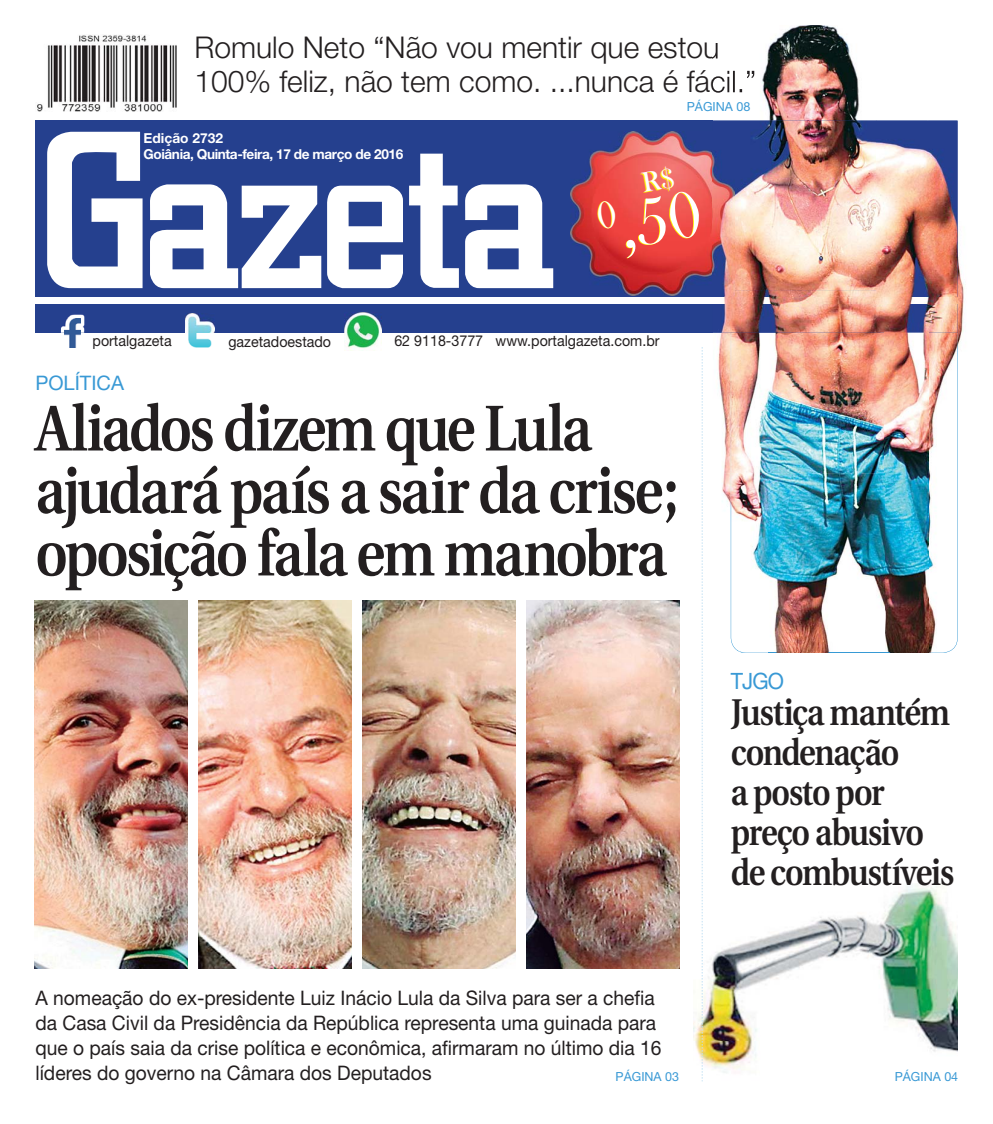
<style>
.page{position:relative;width:993px;height:1124px;background:#fff}
.page>*{position:absolute;margin:0;border:0;box-sizing:border-box;transform-origin:0 0}
.t1{font:68.25px "Bask Old Face";color:#fff}
.t2{font:600 64.5px/62.4px "Utopia";letter-spacing:-.045em;color:#231f20;scale:.86 1}
.t3{font:600 37.12px/40px "Utopia";letter-spacing:-.04em;color:#231f20;scale:.86 1}
.t4{font:300 30px/33.8px "Helvetica Neue";color:#231f20}
.t5{font:22.5px "Helvetica Neue";color:#3999d5;scale:.95 1}
.t6{font:20px/25px "Helvetica Neue";color:#231f20;scale:.96 1}
.t7{font:20px "Helvetica Neue";color:#3999d5}
.t8{font:15px "Helvetica Neue";color:#231f20;scale:.95 1}
.t9{font:700 13.75px/16.5px "Helvetica Neue";letter-spacing:-.03em;color:#fff}
.t10{font:12.5px "Helvetica Neue";color:#3999d5}
</style>
<div class="page">
<img style="left:693px;top:883px;width:264px;height:198px">
<div style="left:35px;top:121px;width:922px;height:211px;background:#25408e"></div>
<svg style="left:47px;top:132px;width:95px;height:156px"></svg>
<svg style="left:465px;top:184px;width:88px;height:104px"></svg>
<svg style="left:150px;top:184px;width:171px;height:104px"></svg>
<svg style="left:327px;top:186px;width:76px;height:102px"></svg>
<svg style="left:409px;top:154px;width:50px;height:134px"></svg>
<div style="left:35px;top:297px;width:922px;height:6px;background:#fff"></div>
<img style="left:61px;top:314px;width:23px;height:34px">
<img style="left:65px;top:318px;width:16px;height:29px">
<img style="left:185px;top:314px;width:29px;height:34px">
<img style="left:344px;top:313px;width:37px;height:35px">
<img style="left:37px;top:35px;width:139px;height:77px">
<img style="left:570px;top:132px;width:142px;height:163px">
<img style="left:35px;top:600px;width:152px;height:368px">
<img style="left:199px;top:600px;width:152px;height:368px">
<img style="left:362px;top:600px;width:153px;height:368px">
<img style="left:526px;top:600px;width:153px;height:368px">
<img style="left:712px;top:25px;width:215px;height:96px">
<img style="left:927px;top:120px;width:37px;height:522px">
<img style="left:712px;top:332px;width:207px;height:320px">
<img style="left:730px;top:332px;width:38px;height:320px">
<img style="left:919px;top:332px;width:38px;height:320px">
<img style="left:768px;top:652px;width:151px;height:1px">
<img style="left:712px;top:121px;width:245px;height:211px">
<img style="left:712px;top:297px;width:245px;height:6px">
<img style="left:712px;top:37px;width:7px;height:27px">
<img style="left:712px;top:70px;width:42px;height:26px">
<svg style="left:701px;top:347px;width:1px;height:734px"></svg>
<svg style="left:641px;top:166px;width:34px;height:26px"></svg>
<h3 class="t4" style="left:194px;top:34px;width:563px">Romulo Neto “Não vou mentir que estou<br>100% feliz, não tem como. ...nunca é fácil.”</h3>
<p class="t9" style="left:144px;top:131px;width:261px">Edição 2732<br>Goiânia, Quinta-feira, 17 de março de 2016</p>
<p class="t10" style="left:686px;top:102px;width:65px">PÁGINA 08</p>
<h1 class="t1" style="left:594px;top:202px;width:104px;rotate:-10deg"><sup>0</sup>,50</h1>
<p class="t8" style="left:92px;top:336px;width:85px">portalgazeta</p>
<p class="t8" style="left:228px;top:336px;width:110px">gazetadoestado</p>
<p class="t8" style="left:394px;top:335px;width:280px">62 9118-3777 www.portalgazeta.com.br</p>
<p class="t7" style="left:35px;top:376px;width:90px">POLÍTICA</p>
<h2 class="t2" style="left:35px;top:403px;width:749px">Aliados dizem que Lula ajudará país a sair da crise; oposição fala em manobra</h2>
<p class="t6" style="left:35px;top:987px;width:653px">A nomeação do ex-presidente Luiz Inácio Lula da Silva para ser a chefia da Casa Civil da Presidência da República representa uma guinada para que o país saia da crise política e econômica, afirmaram no último dia 16 líderes do governo na Câmara dos Deputados</p>
<p class="t10" style="left:615px;top:1072px;width:65px">PÁGINA 03</p>
<p class="t5" style="left:730px;top:673px;width:58px">TJGO</p>
<h3 class="t3" style="left:730px;top:695px;width:261px">Justiça mantém condenação<br>a posto por preço abusivo de combustíveis</h3>
<p class="t10" style="left:894px;top:1072px;width:65px">PÁGINA 04</p>
</div>
